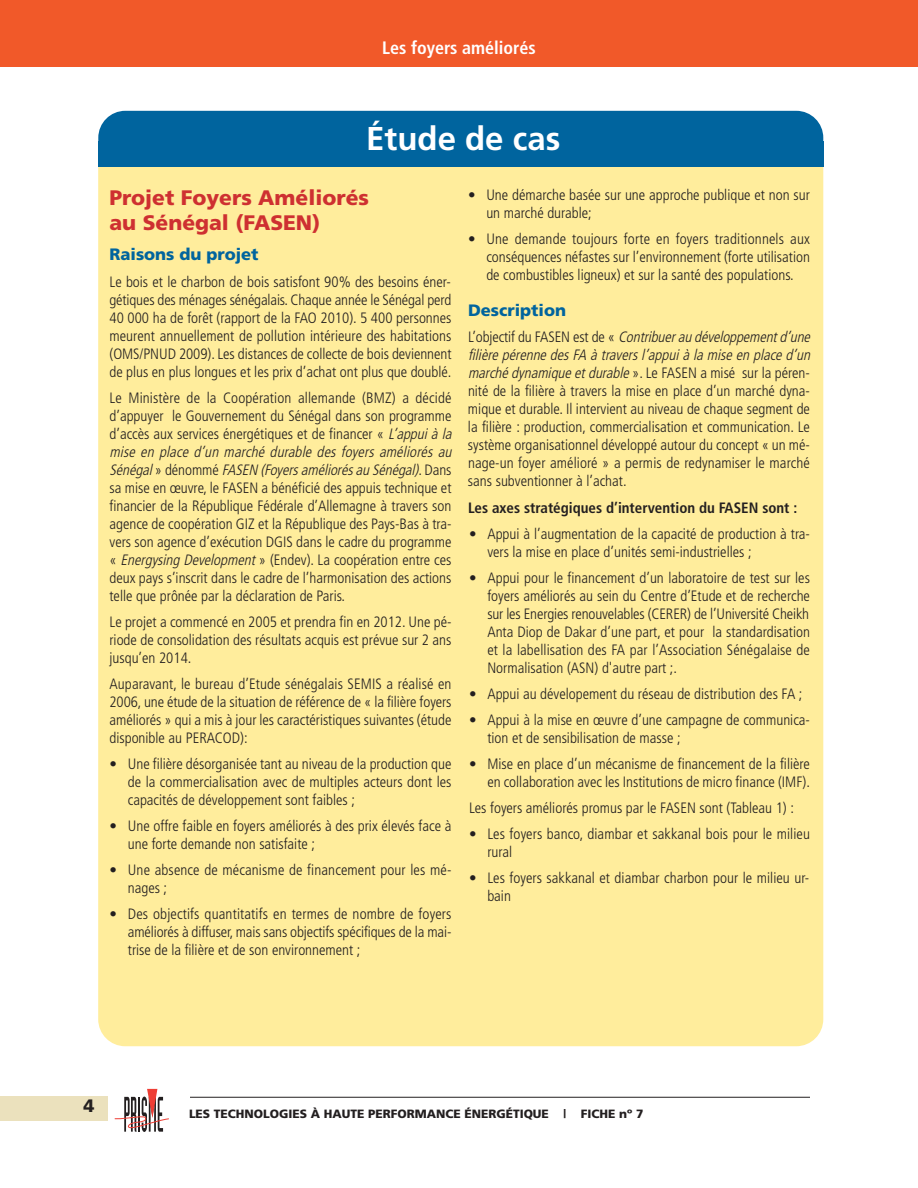
<style>
.page{position:relative;width:918px;height:1188px;background:#fff}
.page>*{position:absolute;margin:0;border:0;box-sizing:border-box;transform-origin:0 0}
.t1{font:700 33px "Frutiger";color:#fff}
.t2{font:900 21px/25.2px "Frutiger";color:#ce3031}
.t3{font:700 condensed 18px "Frutiger";color:#fff}
.t4{font:900 18px "Frutiger";color:#231f20}
.t5{font:900 16.5px "Frutiger";color:#00649e}
.t6{font:300 condensed 15px/18px "Frutiger";color:#231f20}
.t7{font:700 condensed 15px "Frutiger";color:#231f20}
.t8{font:900 12px "Frutiger";color:#231f20}
.s1{font-style:italic}
</style>
<div class="page">
<div style="left:98px;top:120px;width:725px;height:926px;background:#ffed9c;border-radius:27px"></div>
<div style="left:98px;top:111px;width:725px;height:56px;background:#00649e;border-radius:27px"></div>
<div style="left:98px;top:141px;width:726px;height:26px;background:#00649e"></div>
<div style="left:0;top:0;width:918px;height:67px;background:#f15929"></div>
<div style="left:0;top:1096px;width:108px;height:24px;background:#ebe1bd"></div>
<hr style="left:190px;top:1097px;width:620px;height:1px;background:#231f20">
<svg style="left:114px;top:1089px;width:55px;height:43px"></svg>
<p class="t3" style="left:382px;top:40px;width:155px">Les foyers améliorés</p>
<h1 class="t1" style="left:366px;top:125px;width:196px">Étude de cas</h1>
<h2 class="t2" style="left:110px;top:186px;width:261px">Projet Foyers Améliorés au Sénégal (FASEN)</h2>
<p class="t5" style="left:110px;top:247px;width:151px">Raisons du projet</p>
<p class="t6" style="left:109px;top:274px;width:344px;text-align:justify">Le bois et le charbon de bois satisfont 90% des besoins éner&shy;gétiques des ménages sénégalais. Chaque année le Sénégal perd 40 000 ha de forêt (rapport de la FAO 2010). 5 400 personnes meurent annuellement de pollution intérieure des habitations (OMS/PNUD 2009). Les distances de collecte de bois deviennent de plus en plus longues et les prix d’achat ont plus que doublé.</p>
<p class="t6" style="left:109px;top:390px;width:347px">Le Ministère de la Coopération allemande (BMZ) a décidé d’appuyer le Gouvernement du Sénégal dans son programme d’accès aux services énergétiques et de financer « <span class="s1">L’appuiàla mise en place d’un marché durable des foyers améliorés au Sénégal</span> » d é n o m m é <span class="s1">FASEN (Foyers améliorés au Sénégal)</span>. D a n s sa mise en œuvre, le FASEN a bénéficié des appuis technique et financier de la République Fédérale d’Allemagne à travers son agence de coopération GIZ et la République des Pays-Bas à tra&shy;vers son agence d’exécution DGIS dans le cadre du programme « <span class="s1">EnergysingDevelopment</span>» (Endev). La coopération entre ces deux pays s’inscrit dans le cadre de l’harmonisation des actions telle que prônée par la déclaration de Paris.</p>
<p class="t6" style="left:110px;top:614px;width:344px;text-align:justify">Le projet a commencé en 2005 et prendra fin en 2012. Une pé&shy;riode de consolidation des résultats acquis est prévue sur 2 ans jusqu’en 2014.</p>
<p class="t6" style="left:110px;top:676px;width:344px;text-align:justify">Auparavant, le bureau d’Etude sénégalais SEMIS a réalisé en 2006, une étude de la situation de référence de « la filière foyers améliorés » qui a mis à jour les caractéristiques suivantes (étude disponible au PERACOD):</p>
<p class="t6" style="left:128px;top:756px;width:325px;text-align:justify;text-indent:-18px">• Une filière désorganisée tant au niveau de la production que de la commercialisation avec de multiples acteurs dont les capacités de développement sont faibles ;</p>
<p class="t6" style="left:128px;top:818px;width:325px;text-indent:-18px">• Une offre faible en foyers améliorés à des prix élevés face à une forte demande non satisfaite ;</p>
<p class="t6" style="left:128px;top:862px;width:325px;text-indent:-18px">• Une absence de mécanisme de financement pour les mé&shy;nages ;</p>
<p class="t6" style="left:128px;top:906px;width:325px;text-align:justify;text-indent:-18px">• Des objectifs quantitatifs en termes de nombre de foyers améliorés à diffuser, mais sans objectifs spécifiques de la mai&shy;trise de la filière et de son environnement ;</p>
<p class="t6" style="left:486px;top:187px;width:325px;text-indent:-18px">• Une démarche basée sur une approche publique et non sur un marché durable;</p>
<p class="t6" style="left:486px;top:231px;width:325px;text-align:justify;text-indent:-18px">• Une demande toujours forte en foyers traditionnels aux conséquences néfastes sur l’environnement (forte utilisation de combustibles ligneux) et sur la santé des populations.</p>
<p class="t5" style="left:468px;top:303px;width:100px">Description</p>
<p class="t6" style="left:468px;top:329px;width:347px">L’objectif du FASEN est de « <span class="s1">Contribuer au développement d’une filière pérenne des FA à travers l’appui à la mise en place d’un marchédynamiqueetdurable</span>». Le FASEN a misé sur la péren&shy;nité de la filière à travers la mise en place d’un marché dyna&shy;mique et durable. Il intervient au niveau de chaque segment de la filière : production, commercialisation et communication. Le système organisationnel développé autour du concept « un mé&shy;nage-un foyer amélioré » a permis de redynamiser le marché sans subventionner à l’achat.</p>
<p class="t7" style="left:468px;top:501px;width:331px">Les axes stratégiques d’intervention du FASEN sont :</p>
<p class="t6" style="left:487px;top:526px;width:324px;text-indent:-18px">• Appui à l’augmentation de la capacité de production à tra&shy;vers la mise en place d’unités semi-industrielles ;</p>
<p class="t6" style="left:487px;top:570px;width:324px;text-align:justify;text-indent:-18px">• Appui pour le financement d’un laboratoire de test sur les foyers améliorés au sein du Centre d’Etude et de recherche sur les Energies renouvelables (CERER) de l’Université Cheikh Anta Diop de Dakar d’une part, et pour la standardisation et la labellisation des FA par l’Association Sénégalaise de Normalisation (ASN) d'autre part ;.</p>
<p class="t6" style="left:469px;top:686px;width:335px">• Appui au dévelopement du réseau de distribution des FA ;</p>
<p class="t6" style="left:487px;top:712px;width:324px;text-indent:-18px">• Appui à la mise en œuvre d’une campagne de communica&shy;tion et de sensibilisation de masse ;</p>
<p class="t6" style="left:469px;top:756px;width:342px;text-align:right">• Mise en place d’un mécanisme de financement de la filière en collaboration avec les Institutions de micro finance (IMF).</p>
<p class="t6" style="left:469px;top:800px;width:326px">Les foyers améliorés promus par le FASEN sont (Tableau 1) :</p>
<p class="t6" style="left:487px;top:826px;width:324px;text-indent:-18px">• Les foyers banco, diambar et sakkanal bois pour le milieu rural</p>
<p class="t6" style="left:487px;top:870px;width:323px;text-indent:-18px">• Les foyers sakkanal et diambar charbon pour le milieu ur&shy;bain</p>
<p class="t4" style="left:84px;top:1099px;width:13px">4</p>
<p class="t8" style="left:189px;top:1109px;width:456px">LES TECHNOLOGIES À HAUTE PERFORMANCE ÉNERGÉTIQUE | FICHE nº 7</p>
</div>
